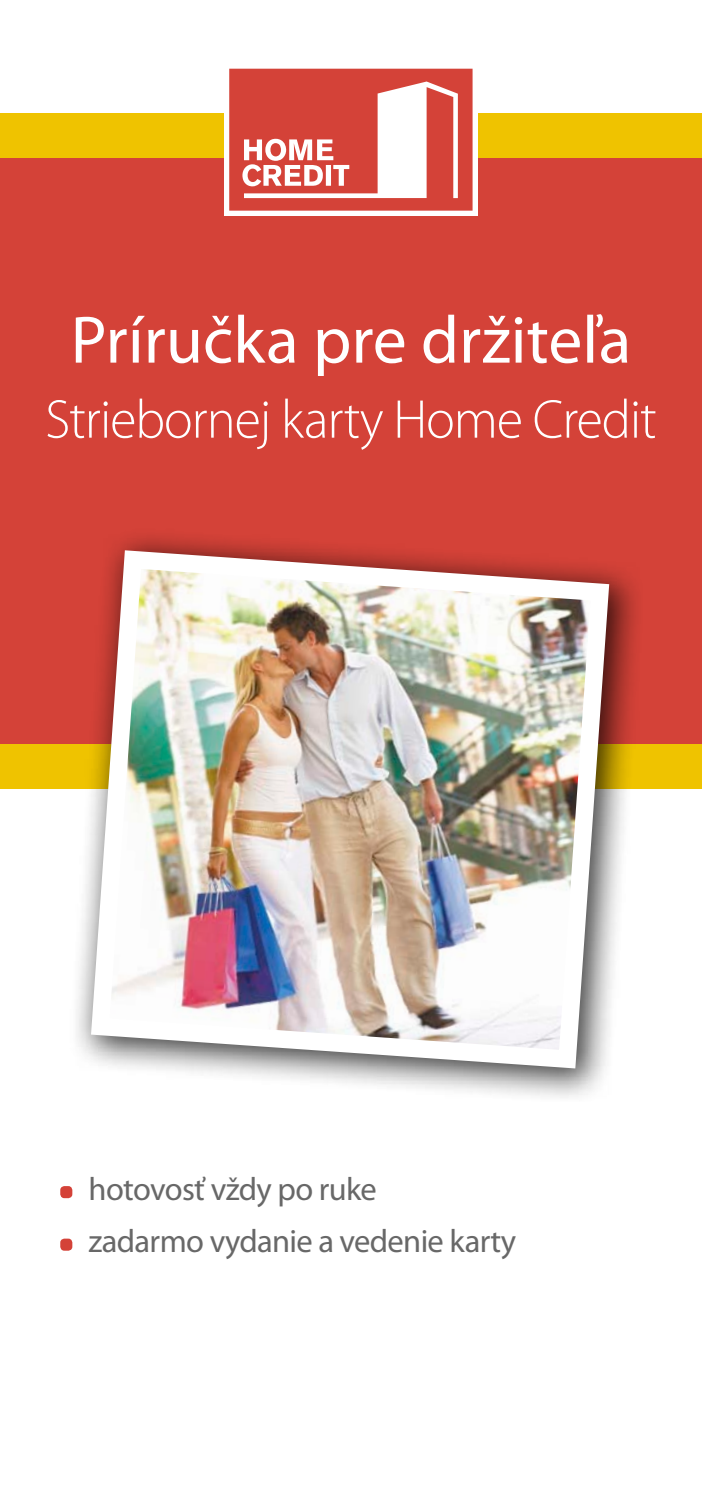
<style>
.page{position:relative;width:702px;height:1489px;background:#fff}
.page>*{position:absolute;margin:0;border:0;box-sizing:border-box;transform-origin:0 0}
.t1{font:67.5px "Myriad Pro";color:#fff}
.t2{font:300 55px "Myriad Pro";letter-spacing:-.02em;color:#fff}
.t3{font:32.5px/52.5px "Myriad Pro";letter-spacing:-.02em;color:#686868}
</style>
<div class="page">
<div style="left:0;top:145px;width:702px;height:603px;background:#d44238"></div>
<div style="left:0;top:113px;width:702px;height:45px;background:#efc300"></div>
<div style="left:224px;top:64px;width:253px;height:151px;background:#fff"></div>
<svg style="left:229px;top:69px;width:243px;height:142px"></svg>
<div style="left:0;top:744px;width:702px;height:45px;background:#efc300"></div>
<div style="left:63px;top:522px;width:579px;height:579px;background:#000;opacity:.75"></div>
<img style="left:82px;top:541px;width:536px;height:536px">
<div style="left:60px;top:1185px;width:12px;height:13px;background:#d44238;border-radius:4px"></div>
<div style="left:60px;top:1238px;width:12px;height:12px;background:#d44238;border-radius:4px"></div>
<h1 class="t1" style="left:71px;top:298px;width:562px">Príručka pre držiteľa</h1>
<h2 class="t2" style="left:45px;top:386px;width:613px">Striebornej karty Home Credit</h2>
<p class="t3" style="left:89px;top:1161px;width:429px">hotovosť vždy po ruke<br>zadarmo vydanie a vedenie karty</p>
</div>
